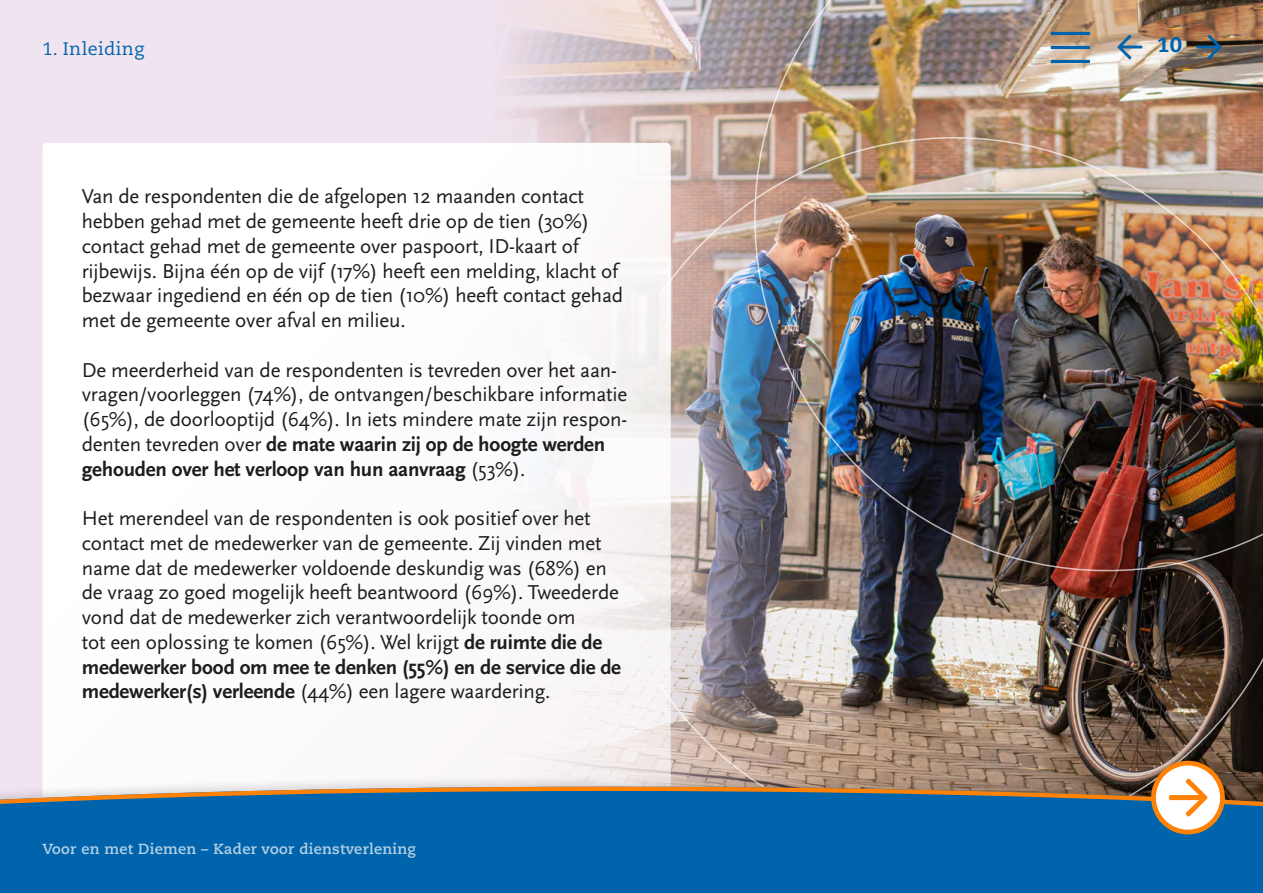
<style>
.page{position:relative;width:1263px;height:893px;background:#fff}
.page>*{position:absolute;margin:0;border:0;box-sizing:border-box;transform-origin:0 0}
.Broodtekst{font:21px/24.8px "Scala Sans Pro";letter-spacing:-.01em;color:#1d1d1b}
.t1{font:800 21px "Caecilia LT Pro 85";color:#0064ac}
.t2{font:18px "Caecilia LT Pro 55 Roman";letter-spacing:.02em;color:#0064ac}
.t3{font:700 14.7px "Caecilia LT Pro 75";letter-spacing:.02em;color:#b3d1e6}
.s1{font-weight:700}
</style>
<div class="page">
<div style="left:0;top:0;width:1259px;height:830px;background:#f0e4f0"></div>
<img style="left:508px;top:0;width:206px;height:143px">
<img style="left:714px;top:0;width:549px;height:95px">
<img style="left:659px;top:95px;width:604px;height:679px">
<div style="left:43px;top:143px;width:628px;height:656px;background:#fff;border-radius:4px"></div>
<div style="left:0;top:774px;width:1263px;height:119px;background:#1d1d1b;opacity:.15"></div>
<svg style="left:0;top:787px;width:1263px;height:4px;background:#d29860"></svg>
<div style="left:0;top:791px;width:1263px;height:102px;background:#0064ac"></div>
<hr style="left:1051px;top:32px;width:39px;height:3px;background:#0064ac">
<hr style="left:1051px;top:46px;width:39px;height:3px;background:#0064ac">
<hr style="left:1051px;top:60px;width:39px;height:3px;background:#0064ac">
<svg style="left:1151px;top:761px;width:74px;height:73px;background:#d5bca1"></svg>
<svg style="left:1197px;top:35px;width:24px;height:24px"></svg>
<svg style="left:1117px;top:35px;width:25px;height:24px"></svg>
<p class="t2" style="left:43px;top:37px;width:103px">1. Inleiding</p>
<p class="t1" style="left:1157px;top:30px;width:26px">10</p>
<p class="Broodtekst" style="left:82px;top:184px;width:543px">Van de respondenten die de afgelopen 12 maanden contact hebben gehad met de gemeente heeft drie op de tien (30%) contact gehad met de gemeente over paspoort, ID-kaart of rijbewijs. Bijna één op de vijf (17%) heeft een melding, klacht of bezwaar ingediend en één op de tien (10%) heeft contact gehad met de gemeente over afval en milieu.</p>
<p class="Broodtekst" style="left:82px;top:357px;width:547px">De meerderheid van de respondenten is tevreden over het aan&shy;vragen/voorleggen (74%), de ontvangen/beschikbare informatie (65%), de doorlooptijd (64%). In iets mindere mate zijn respon&shy;denten tevreden over <span class="s1">de mate waarin zij op de hoogte werden gehouden over het verloop van hun aanvraag</span> (53%).</p>
<p class="Broodtekst" style="left:82px;top:506px;width:541px">Het merendeel van de respondenten is ook positief over het contact met de medewerker van de gemeente. Zij vinden met name dat de medewerker voldoende deskundig was (68%) en de vraag zo goed mogelijk heeft beantwoord (69%). Tweederde vond dat de medewerker zich verantwoordelijk toonde om<br>tot een oplossing te komen (65%). Wel krijgt <span class="s1">de ruimte die de medewerker bood om mee te denken (55%) en de service die de medewerker(s) verleende</span> (44%) een lagere waardering.</p>
<p class="t3" style="left:43px;top:838px;width:375px">Voor en met Diemen – Kader voor dienstverlening</p>
</div>
